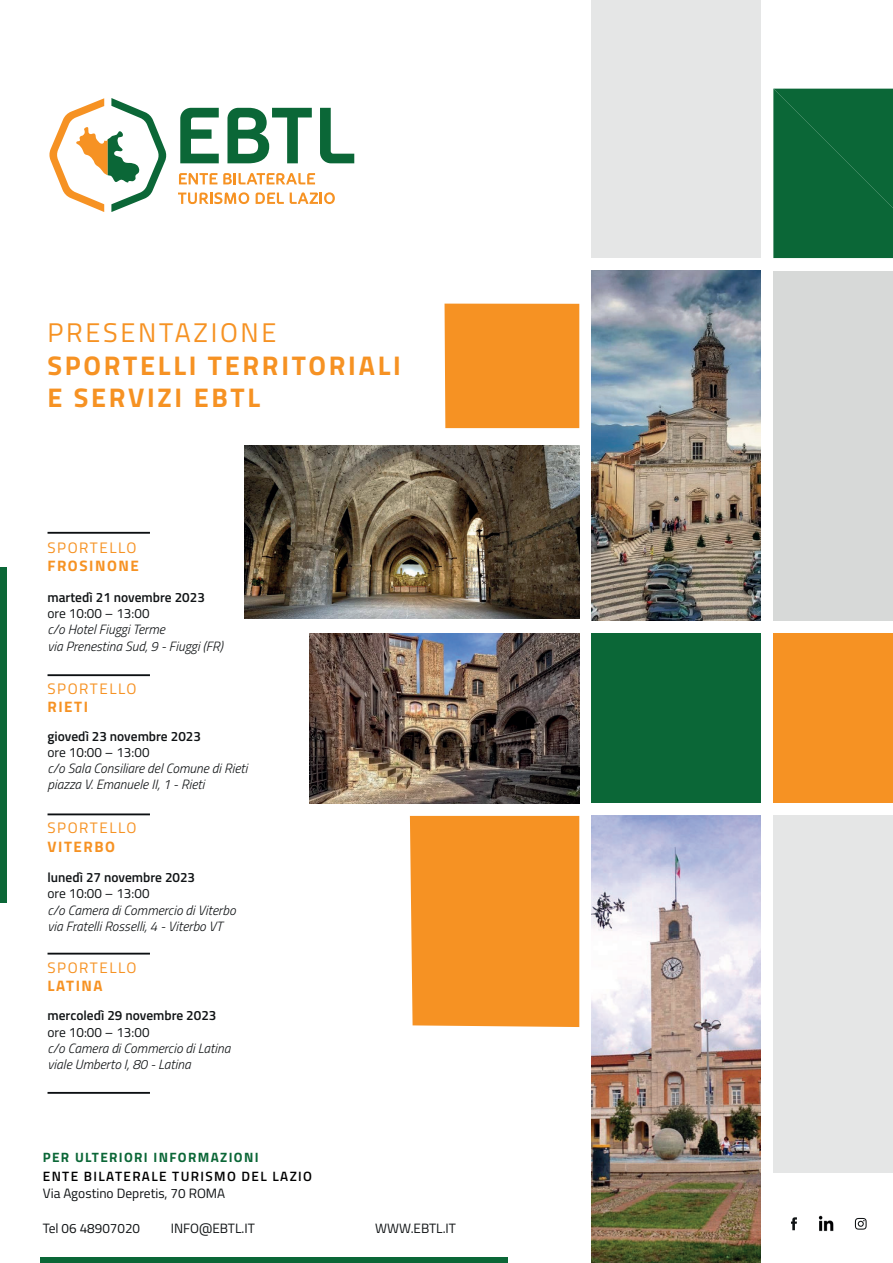
<style>
.page{position:relative;width:893px;height:1263px;background:#fff}
.page>*{position:absolute;margin:0;border:0;box-sizing:border-box;transform-origin:0 0}
.t1{font:700 27px/32.4px "Titillium";letter-spacing:.1em;color:#f69223}
.t2{font:27px "Titillium";letter-spacing:.1em;color:#f69223}
.t3{font:15.15px "Titillium";letter-spacing:.1em;color:#f69223}
.t4{font:700 15.15px "Titillium";letter-spacing:.1em;color:#f69223}
.t5{font:italic 300 13.5px/16.2px "Titillium";color:#101315}
.t6{font:13.5px "Titillium";color:#101315}
.t7{font:600 13.5px "Titillium";color:#101315}
.t8{font:600 13.5px "Titillium";letter-spacing:.1em;color:#000001}
.t9{font:700 13.5px "Titillium";letter-spacing:.1em;color:#0b6737}
</style>
<div class="page">
<svg style="left:791px;top:1217px;width:6px;height:13px"></svg>
<svg style="left:855px;top:1218px;width:12px;height:12px"></svg>
<hr style="left:48px;top:674px;width:102px;height:2px;background:#0c0f12">
<hr style="left:48px;top:813px;width:102px;height:2px;background:#0c0f12">
<hr style="left:48px;top:953px;width:102px;height:1px;background:#0c0f12">
<hr style="left:48px;top:1092px;width:102px;height:2px;background:#0c0f12">
<hr style="left:48px;top:532px;width:102px;height:2px;background:#0c0f12">
<div style="left:591px;top:0;width:170px;height:258px;background:#e5e6e6"></div>
<div style="left:773px;top:271px;width:120px;height:350px;background:#d7d9d8"></div>
<div style="left:773px;top:816px;width:120px;height:357px;background:#e5e6e6"></div>
<div style="left:773px;top:634px;width:120px;height:169px;background:#f69223"></div>
<div style="left:591px;top:634px;width:170px;height:169px;background:#0b6737"></div>
<div style="left:445px;top:304px;width:134px;height:124px;background:#f69223"></div>
<div style="left:410px;top:816px;width:169px;height:211px;background:#f69223"></div>
<div style="left:773px;top:89px;width:120px;height:169px;background:#0b6737"></div>
<div style="left:0;top:567px;width:7px;height:336px;background:#0b6737"></div>
<div style="left:40px;top:1257px;width:468px;height:6px;background:#0b6737"></div>
<svg style="left:49px;top:98px;width:118px;height:114px"></svg>
<svg style="left:180px;top:108px;width:39px;height:55px"></svg>
<svg style="left:227px;top:108px;width:85px;height:55px"></svg>
<svg style="left:320px;top:108px;width:34px;height:55px"></svg>
<svg style="left:179px;top:173px;width:38px;height:11px"></svg>
<svg style="left:223px;top:173px;width:92px;height:11px"></svg>
<svg style="left:178px;top:192px;width:71px;height:12px"></svg>
<svg style="left:256px;top:193px;width:28px;height:11px"></svg>
<svg style="left:290px;top:192px;width:45px;height:12px"></svg>
<img style="left:591px;top:271px;width:170px;height:350px">
<img style="left:244px;top:446px;width:335px;height:172px">
<img style="left:591px;top:816px;width:170px;height:447px">
<img style="left:310px;top:634px;width:269px;height:169px">
<img style="left:818px;top:1215px;width:16px;height:17px">
<h1 class="t2" style="left:48px;top:313px;width:230px">PRESENTAZIONE</h1>
<h1 class="t1" style="left:48px;top:348px;width:355px">SPORTELLI TERRITORIALI<br>E SERVIZI EBTL</h1>
<p class="t3" style="left:48px;top:536px;width:91px">SPORTELLO</p>
<p class="t4" style="left:48px;top:554px;width:93px">FROSINONE</p>
<p class="t7" style="left:48px;top:587px;width:159px">martedì 21 novembre 2023</p>
<p class="t6" style="left:48px;top:604px;width:104px">ore 10:00 – 13:00</p>
<p class="t5" style="left:48px;top:621px;width:177px">c/o Hotel Fiuggi Terme<br>via Prenestina Sud, 9 - Fiuggi (FR)</p>
<p class="t3" style="left:48px;top:678px;width:91px">SPORTELLO</p>
<p class="t4" style="left:48px;top:695px;width:42px">RIETI</p>
<p class="t7" style="left:48px;top:726px;width:155px">giovedì 23 novembre 2023</p>
<p class="t6" style="left:48px;top:742px;width:104px">ore 10:00 – 13:00</p>
<p class="t5" style="left:48px;top:759px;width:201px">c/o Sala Consiliare del Comune di Rieti piazza V. Emanuele II, 1 - Rieti</p>
<p class="t3" style="left:48px;top:817px;width:91px">SPORTELLO</p>
<p class="t4" style="left:48px;top:835px;width:69px">VITERBO</p>
<p class="t7" style="left:48px;top:867px;width:149px">lunedì 27 novembre 2023</p>
<p class="t6" style="left:48px;top:884px;width:104px">ore 10:00 – 13:00</p>
<p class="t5" style="left:48px;top:901px;width:190px">c/o Camera di Commercio di Viterbo via Fratelli Rosselli, 4 - Viterbo VT</p>
<p class="t3" style="left:48px;top:956px;width:91px">SPORTELLO</p>
<p class="t4" style="left:48px;top:974px;width:57px">LATINA</p>
<p class="t7" style="left:48px;top:1005px;width:170px">mercoledì 29 novembre 2023</p>
<p class="t6" style="left:48px;top:1022px;width:104px">ore 10:00 – 13:00</p>
<p class="t5" style="left:48px;top:1039px;width:184px">c/o Camera di Commercio di Latina viale Umberto I, 80 - Latina</p>
<p class="t9" style="left:43px;top:1147px;width:217px">PER ULTERIORI INFORMAZIONI</p>
<p class="t8" style="left:43px;top:1166px;width:271px">ENTE BILATERALE TURISMO DEL LAZIO</p>
<p class="t6" style="left:43px;top:1183px;width:184px">Via Agostino Depretis, 70 ROMA</p>
<p class="t6" style="left:171px;top:1218px;width:85px">INFO@EBTL.IT</p>
<p class="t6" style="left:43px;top:1218px;width:99px">Tel 06 48907020</p>
<p class="t6" style="left:375px;top:1218px;width:82px">WWW.EBTL.IT</p>
</div>
